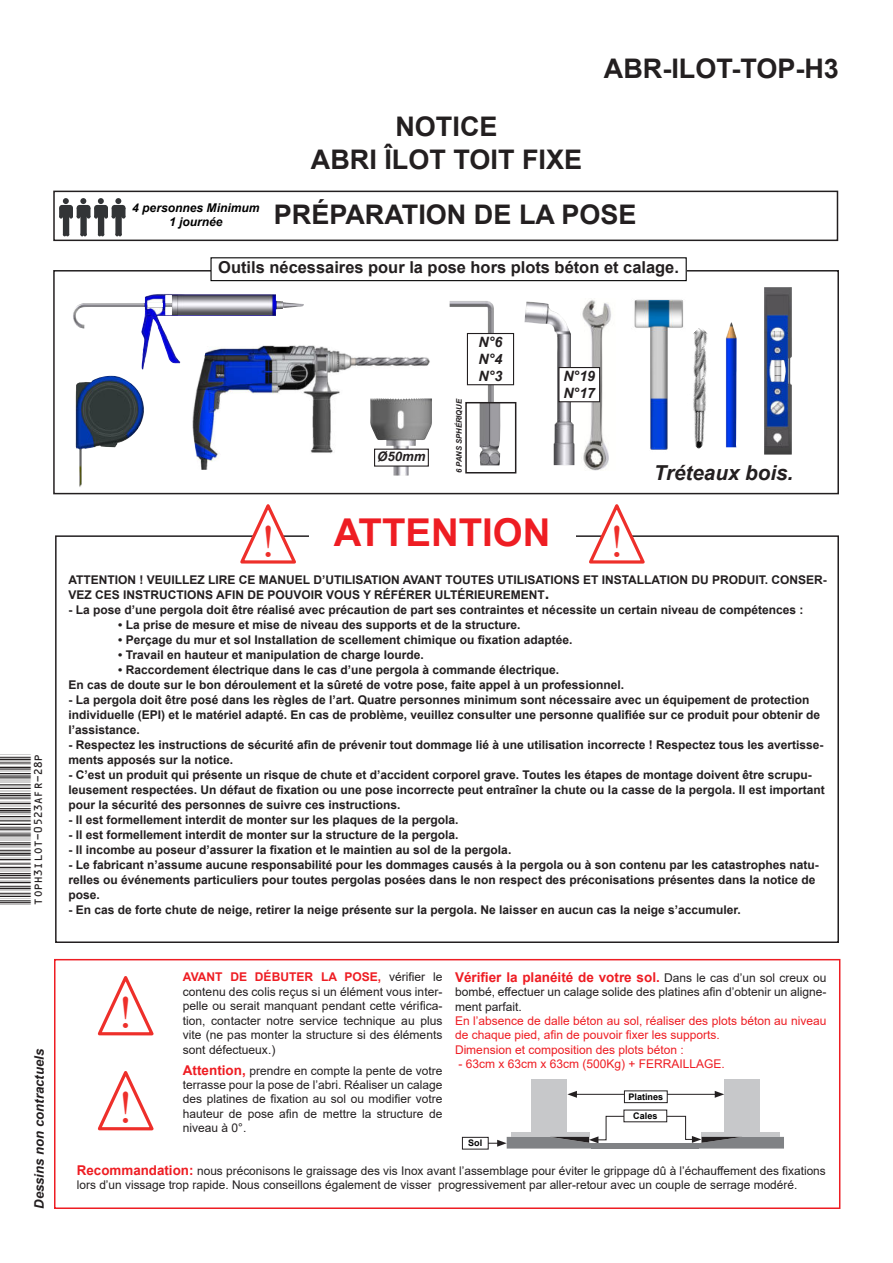
<style>
.page{position:relative;width:893px;height:1263px;background:#fff}
.page>*{position:absolute;margin:0;border:0;box-sizing:border-box;transform-origin:0 0}
.t1{font:46.95px/94.9px "Times New Roman";color:#ee2f2a}
.t2{font:45px "C39 Hr P48 Dh Tt";color:#231f20}
.t3{font:700 38.4px "Arial";color:#ee1d23}
.t4{font:700 27px/32.4px "Arial";color:#231f20;text-align:center}
.t5{font:italic 700 20.55px "Arial";color:#231f20}
.t6{font:700 16.5px "Arial";color:#231f20}
.t7{font:italic 700 14.25px/17.1px "Arial";color:#231f20}
.t8{font:700 13.5px "Arial";color:#ee1d23}
.t9{font:italic 700 13.2px "Arial";color:#231f20}
.t10{font:700 12px/15px "Arial";color:#231f20}
.t11{font:12px/14.4px "Arial";color:#231f20}
.t12{font:12px/14.4px "Arial";color:#ee1d23}
.t13{font:italic 700 12px/14.4px "Arial";color:#000;text-align:center}
.t14{font:700 9px/19.2px "Arial";color:#000;text-align:center}
.t15{font:italic 700 7.65px "Arial";letter-spacing:-.01em;color:#231f20}
.s1{font-size:16.5px}
.s2{font-weight:700;color:#ee1d23}
.s3{font-weight:700;font-size:13.5px;color:#ee1d23}
.s4{font-weight:400;font-size:12px;color:#231f20}
</style>
<div class="page">
<div style="left:54px;top:959px;width:786px;height:250px;border:2px solid #ee1d23"></div>
<div style="left:724px;top:1079px;width:36px;height:54px;background:#c7c8ca"></div>
<div style="left:531px;top:1079px;width:35px;height:54px;background:#c7c8ca"></div>
<hr style="left:575px;top:1094px;width:142px;height:1px;background:#231f20">
<svg style="left:715px;top:1091px;width:9px;height:7px"></svg>
<svg style="left:567px;top:1091px;width:10px;height:7px"></svg>
<svg style="left:466px;top:1115px;width:318px;height:33px"></svg>
<div style="left:53px;top:270px;width:786px;height:224px;border:2px solid #231f20"></div>
<div style="left:53px;top:191px;width:785px;height:50px;border:2px solid #231f20"></div>
<div style="left:63px;top:214px;width:6px;height:21px;background:#323436"></div>
<div style="left:80px;top:214px;width:7px;height:21px;background:#323436"></div>
<div style="left:98px;top:214px;width:6px;height:21px;background:#323436"></div>
<div style="left:115px;top:214px;width:7px;height:21px;background:#323436"></div>
<svg style="left:59px;top:198px;width:66px;height:21px"></svg>
<svg style="left:586px;top:504px;width:62px;height:60px"></svg>
<svg style="left:238px;top:504px;width:61px;height:60px"></svg>
<img style="left:192px;top:345px;width:238px;height:125px">
<img style="left:73px;top:294px;width:231px;height:75px">
<img style="left:525px;top:301px;width:49px;height:164px">
<img style="left:450px;top:301px;width:44px;height:101px">
<img style="left:479px;top:405px;width:22px;height:60px">
<div style="left:465px;top:402px;width:51px;height:71px;border:2px solid #231f20"></div>
<img style="left:581px;top:300px;width:30px;height:171px">
<img style="left:764px;top:287px;width:28px;height:168px">
<img style="left:693px;top:326px;width:44px;height:123px">
<img style="left:370px;top:398px;width:62px;height:78px">
<img style="left:634px;top:299px;width:49px;height:151px">
<img style="left:75px;top:376px;width:69px;height:111px">
<svg style="left:97px;top:976px;width:57px;height:60px"></svg>
<svg style="left:97px;top:1071px;width:57px;height:60px"></svg>
<div style="left:211px;top:258px;width:475px;height:23px;background:#fff"></div>
<div style="left:210px;top:257px;width:477px;height:24px;border:1px solid #000"></div>
<div style="left:559px;top:367px;width:41px;height:35px;background:#fff"></div>
<div style="left:558px;top:367px;width:42px;height:35px;border:1px solid #231f20"></div>
<div style="left:375px;top:449px;width:53px;height:17px;background:#fff"></div>
<div style="left:374px;top:449px;width:55px;height:18px;border:1px solid #231f20"></div>
<div style="left:467px;top:333px;width:47px;height:52px;background:#fff"></div>
<div style="left:467px;top:333px;width:47px;height:52px;border:1px solid #231f20"></div>
<div style="left:624px;top:1091px;width:43px;height:12px;background:#fff"></div>
<div style="left:624px;top:1090px;width:43px;height:13px;border:1px solid #231f20"></div>
<div style="left:624px;top:1110px;width:43px;height:12px;background:#fff"></div>
<div style="left:462px;top:1137px;width:26px;height:12px;background:#fff"></div>
<div style="left:462px;top:1137px;width:26px;height:12px;border:1px solid #231f20"></div>
<h2 class="t2" style="left:-3px;top:904px;width:153px;rotate:-90deg">TOPH3ILOT-0523AFR-28P</h2>
<p class="t9" style="left:34px;top:1209px;width:162px;rotate:-90deg">Dessins non contractuels</p>
<h3 class="t4" style="left:311px;top:113px;width:273px">NOTICE<br>ABRI ÎLOT TOIT FIXE</h3>
<h3 class="t4" style="left:604px;top:55px;width:236px">ABR-ILOT-TOP-H3</h3>
<p class="t13" style="left:132px;top:201px;width:129px">4 personnes Minimum<br>1 journée</p>
<h3 class="t4" style="left:274px;top:201px;width:364px">PRÉPARATION DE LA POSE</h3>
<h3 class="t6" style="left:218px;top:260px;width:462px">Outils nécessaires pour la pose hors plots béton et calage.</h3>
<p class="t9" style="left:377px;top:451px;width:50px">Ø50mm</p>
<p class="t15" style="left:456px;top:473px;width:76px;rotate:-90deg">6 PANS SPHÉRIQUE</p>
<p class="t7" style="left:479px;top:334px;width:25px;text-align:justify">N°6<br>N°4<br>N°3</p>
<p class="t7" style="left:563px;top:368px;width:33px">N°19<br>N°17</p>
<h3 class="t5" style="left:654px;top:464px;width:141px">Tréteaux bois.</h3>
<h3 class="t3" style="left:334px;top:518px;width:218px">ATTENTION</h3>
<p class="t10" style="left:68px;top:573px;width:760px">ATTENTION ! VEUILLEZ LIRE CE MANUEL D’UTILISATION AVANT TOUTES UTILISATIONS ET INSTALLATION DU PRODUIT. CONSER-<br>VEZ CES INSTRUCTIONS AFIN DE POUVOIR VOUS Y RÉFÉRER ULTÉRIEUREMENT<span class="s1">.</span></p>
<p class="t10" style="left:68px;top:603px;width:736px">- La pose d’une pergola doit être réalisé avec précaution de part ses contraintes et nécessite un certain niveau de compétences :</p>
<p class="t10" style="left:118px;top:618px;width:404px">• La prise de mesure et mise de niveau des supports et de la structure.</p>
<p class="t10" style="left:118px;top:632px;width:456px">• Perçage du mur et sol Installation de scellement chimique ou fixation adaptée.</p>
<p class="t10" style="left:118px;top:648px;width:307px">• Travail en hauteur et manipulation de charge lourde.</p>
<p class="t10" style="left:68px;top:663px;width:557px;text-indent:50px">• Raccordement électrique dans le cas d’une pergola à commande électrique.<br>En cas de doute sur le bon déroulement et la sûreté de votre pose, faite appel à un professionnel.</p>
<p class="t10" style="left:68px;top:693px;width:753px">- La pergola doit être posé dans les règles de l’art. Quatre personnes minimum sont nécessaire avec un équipement de protection individuelle (EPI) et le matériel adapté. En cas de problème, veuillez consulter une personne qualifiée sur ce produit pour obtenir de l’assistance.</p>
<p class="t10" style="left:68px;top:737px;width:756px">- Respectez les instructions de sécurité afin de prévenir tout dommage lié à une utilisation incorrecte ! Respectez tous les avertisse&shy;ments apposés sur la notice.</p>
<p class="t10" style="left:68px;top:768px;width:758px">- C’est un produit qui présente un risque de chute et d’accident corporel grave. Toutes les étapes de montage doivent être scrupu&shy;leusement respectées. Un défaut de fixation ou une pose incorrecte peut entraîner la chute ou la casse de la pergola. Il est important pour la sécurité des personnes de suivre ces instructions.</p>
<p class="t10" style="left:68px;top:813px;width:392px">- Il est formellement interdit de monter sur les plaques de la pergola.</p>
<p class="t10" style="left:68px;top:828px;width:392px">- Il est formellement interdit de monter sur la structure de la pergola.</p>
<p class="t10" style="left:68px;top:842px;width:444px">- Il incombe au poseur d’assurer la fixation et le maintien au sol de la pergola.</p>
<p class="t10" style="left:68px;top:858px;width:752px">- Le fabricant n’assume aucune responsabilité pour les dommages causés à la pergola ou à son contenu par les catastrophes natu&shy;relles ou événements particuliers pour toutes pergolas posées dans le non respect des préconisations présentes dans la notice de pose.</p>
<p class="t10" style="left:68px;top:903px;width:674px">- En cas de forte chute de neige, retirer la neige présente sur la pergola. Ne laisser en aucun cas la neige s’accumuler.</p>
<h1 class="t1" style="left:260px;top:493px;width:17px">!</h1>
<h1 class="t1" style="left:609px;top:493px;width:17px">!</h1>
<h1 class="t1" style="left:118px;top:965px;width:17px">! !</h1>
<p class="t11" style="left:183px;top:970px;width:261px;text-align:justify"><span class="s2">AVANT DE DÉBUTER LA POSE,</span> vérifier le contenu des colis reçus si un élément vous inter&shy;pelle ou serait manquant pendant cette vérifica&shy;tion, contacter notre service technique au plus vite (ne pas monter la structure si des éléments sont défectueux.)</p>
<p class="t11" style="left:183px;top:1063px;width:261px;text-align:justify"><span class="s3">Attention,</span> prendre en compte la pente de votre terrasse pour la pose de l’abri. Réaliser un calage des platines de fixation au sol ou modifier votre hauteur de pose afin de mettre la structure de niveau à 0°.</p>
<p class="t8" style="left:455px;top:967px;width:373px">Vérifier la planéité de votre sol. <span class="s4">Dans le cas d’un sol creux ou</span></p>
<p class="t11" style="left:455px;top:985px;width:373px">bombé, effectuer un calage solide des platines afin d’obtenir un aligne&shy;ment parfait.</p>
<p class="t12" style="left:455px;top:1013px;width:373px">En l’absence de dalle béton au sol, réaliser des plots béton au niveau de chaque pied, afin de pouvoir fixer les supports.<br>Dimension et composition des plots béton :</p>
<p class="t12" style="left:458px;top:1057px;width:268px">- 63cm x 63cm x 63cm (500Kg) + FERRAILLAGE.</p>
<p class="t14" style="left:628px;top:1088px;width:36px">Platines<br>Cales</p>
<p class="t14" style="left:468px;top:1134px;width:16px">Sol</p>
<p class="t11" style="left:77px;top:1163px;width:750px"><span class="s3">Recommandation:</span> nous préconisons le graissage des vis Inox avant l’assemblage pour éviter le grippage dû à l’échauffement des fixations lors d’un vissage trop rapide. Nous conseillons également de visser progressivement par aller-retour avec un couple de serrage modéré.</p>
</div>
